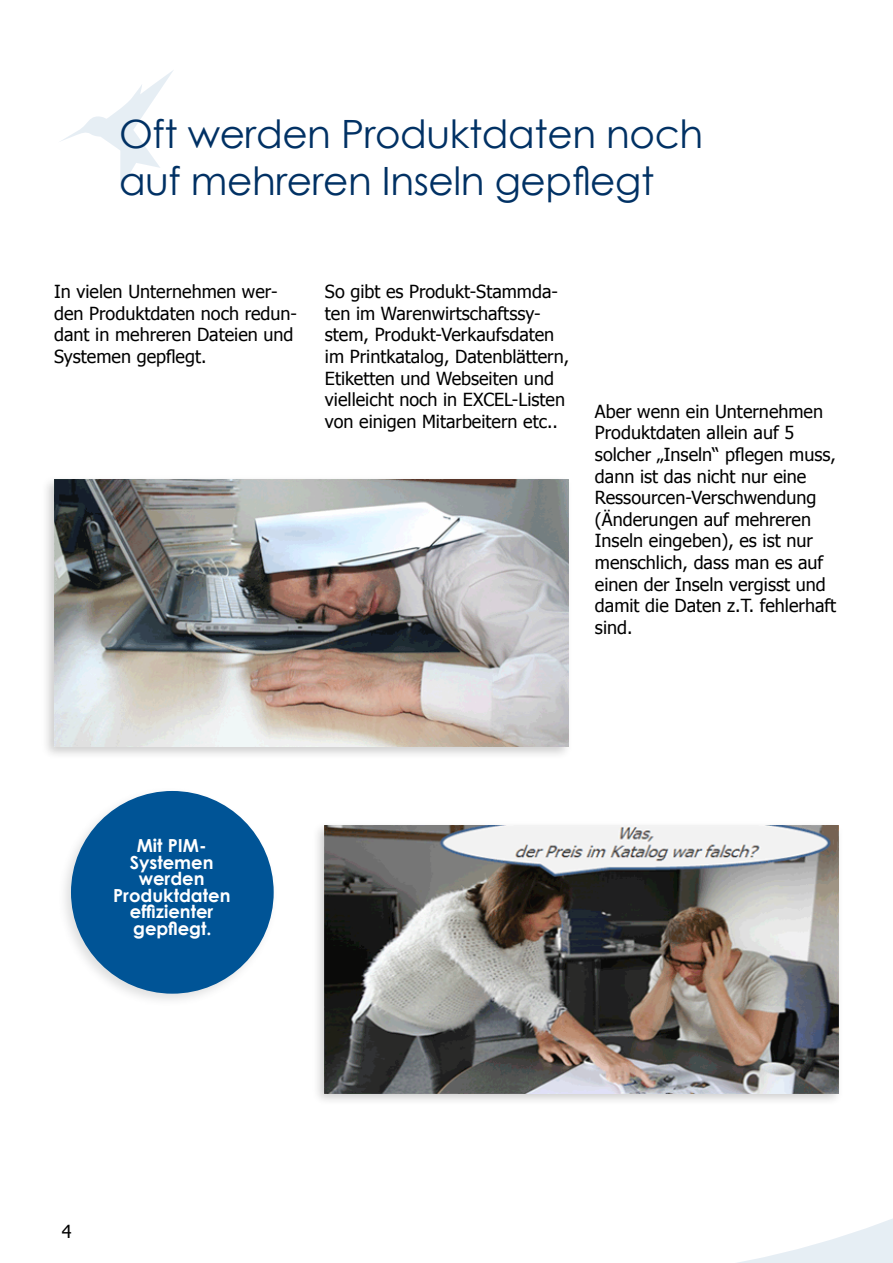
<style>
.page{position:relative;width:893px;height:1263px;background:#fff}
.page>*{position:absolute;margin:0;border:0;box-sizing:border-box;transform-origin:0 0}
.t1{font:39px/46.8px "Century Gothic";letter-spacing:-.01em;color:#013164}
.t2{font:18px/21.6px "Tahoma";color:#000}
.t3{font:700 18px/16.5px "Century Gothic";color:#fff;text-align:center}
</style>
<div class="page">
<svg style="left:737px;top:1218px;width:156px;height:45px"></svg>
<svg style="left:61px;top:71px;width:112px;height:118px"></svg>
<div style="left:41px;top:474px;width:532px;height:286px;background:#000;opacity:.2"></div>
<img style="left:54px;top:479px;width:515px;height:267px">
<div style="left:311px;top:821px;width:533px;height:286px;background:#000;opacity:.2"></div>
<img style="left:325px;top:826px;width:514px;height:267px">
<div style="left:58px;top:786px;width:221px;height:221px;background:#636567;opacity:.2"></div>
<div style="left:71px;top:791px;width:203px;height:203px;background:#005496;border-radius:50%"></div>
<h1 class="t1" style="left:119px;top:110px;width:586px">Oft werden Produktdaten noch auf mehreren Inseln gepflegt</h1>
<p class="t2" style="left:54px;top:282px;width:244px">In vielen Unternehmen wer&shy;den Produktdaten noch redun&shy;dant in mehreren Dateien und<br>Systemen gepflegt.</p>
<p class="t2" style="left:325px;top:282px;width:246px">So gibt es Produkt-Stammda&shy;ten im Warenwirtschaftssy&shy;stem, Produkt-Verkaufsdaten im Printkatalog, Datenblättern,<br>Etiketten und Webseiten und vielleicht noch in EXCEL-Listen von einigen Mitarbeitern etc..</p>
<p class="t2" style="left:595px;top:401px;width:243px">Aber wenn ein Unternehmen<br>Produktdaten allein auf 5 solcher „Inseln“ pflegen muss, dann ist das nicht nur eine<br>Ressourcen-Verschwendung (Änderungen auf mehreren<br>Inseln eingeben), es ist nur menschlich, dass man es auf einen der Inseln vergisst und damit die Daten z.T. fehlerhaft sind.</p>
<p class="t3" style="left:113px;top:836px;width:119px">Mit PIM-<br>Systemen werden<br>Produktdaten effizienter gepflegt.</p>
<p class="t2" style="left:62px;top:1222px;width:11px">4</p>
</div>
